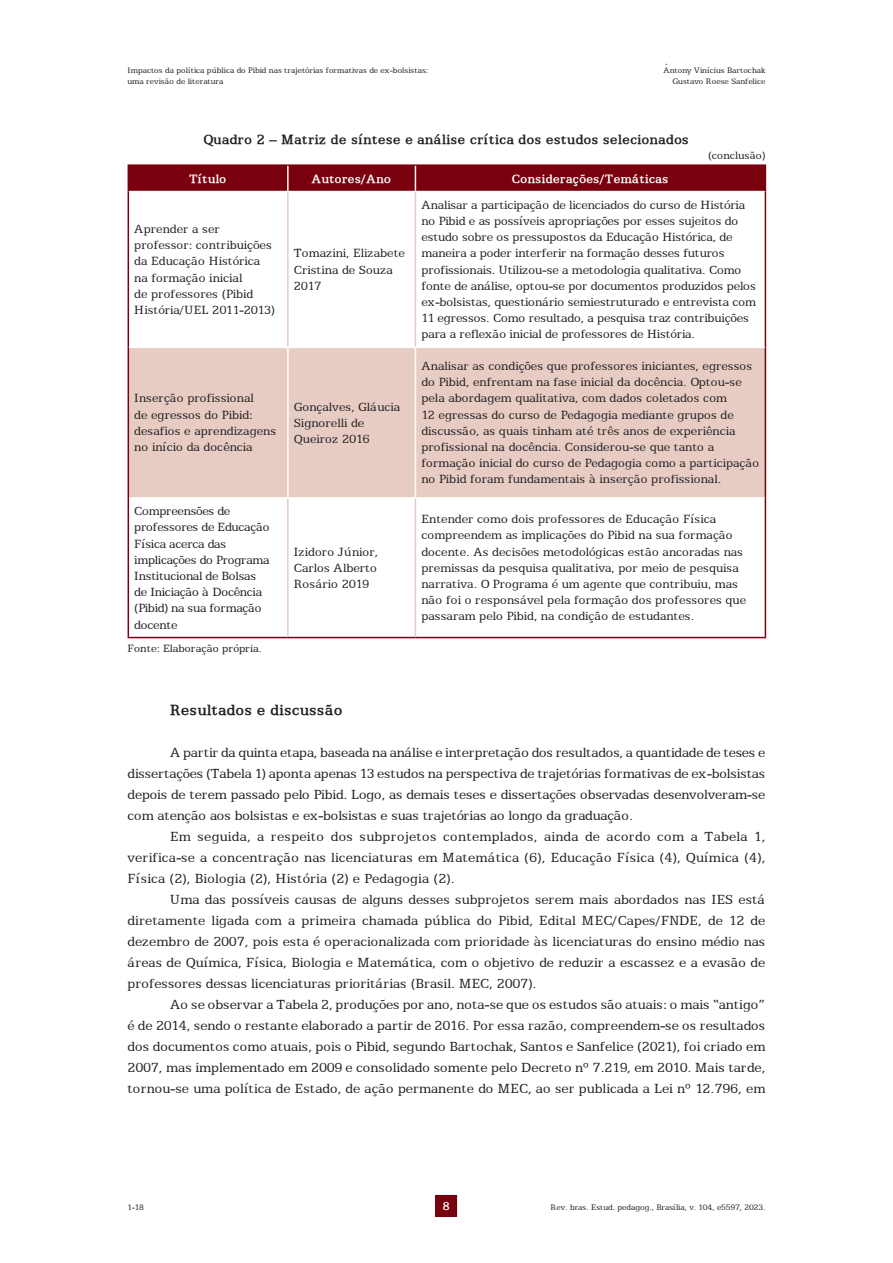
<style>
.page{position:relative;width:893px;height:1263px;background:#fff}
.page>*{position:absolute;margin:0;border:0;box-sizing:border-box;transform-origin:0 0}
._01_-_Subtítulo_1{font:700 16.5px "Eggo";color:#231f20}
._01_-_Corpo_do_texto{font:15px/21px "Eggo Normal";color:#231f20;text-align:justify}
._01_-_Titulo_Tabelas__quadros__graficos_e{font:700 15px "Eggo";color:#231f20}
.t1{font:13.5px/16.2px "Eggo Normal";color:#231f20}
.t2{font:13.5px/16.2px "Eggo Normal";letter-spacing:-.02em;color:#231f20}
.t3{font:700 13.5px "Eggo";color:#fff}
.t4{font:700 12.75px "Eggo";color:#fff}
._01_-_Fonte_da_tabela{font:12px "Eggo Normal";color:#231f20}
.t5{font:9px/10.5px "Eggo Normal";color:#231f20}
</style>
<div class="page">
<div style="left:436px;top:1195px;width:21px;height:21px;background:#79000d"></div>
<svg style="left:129px;top:192px;width:636px;height:445px"></svg>
<div style="left:129px;top:348px;width:636px;height:149px;background:#e7ccc4"></div>
<hr style="left:128px;top:164px;width:160px;height:2px;background:#79000d">
<hr style="left:288px;top:164px;width:127px;height:2px;background:#79000d">
<hr style="left:415px;top:164px;width:351px;height:2px;background:#79000d">
<hr style="left:128px;top:192px;width:1px;height:155px;background:#79000d">
<hr style="left:765px;top:192px;width:1px;height:155px;background:#79000d">
<hr style="left:128px;top:347px;width:1px;height:151px;background:#79000d">
<hr style="left:765px;top:347px;width:1px;height:151px;background:#79000d">
<hr style="left:128px;top:498px;width:1px;height:139px;background:#79000d">
<hr style="left:765px;top:498px;width:1px;height:139px;background:#79000d">
<hr style="left:128px;top:637px;width:160px;height:1px;background:#79000d">
<hr style="left:288px;top:637px;width:127px;height:1px;background:#79000d">
<hr style="left:415px;top:637px;width:351px;height:1px;background:#79000d">
<div style="left:128px;top:165px;width:638px;height:27px;background:#79000d"></div>
<hr style="left:129px;top:191px;width:159px;height:1px;background:#fff">
<hr style="left:288px;top:191px;width:127px;height:1px;background:#fff">
<hr style="left:415px;top:191px;width:350px;height:1px;background:#fff">
<hr style="left:129px;top:347px;width:159px;height:1px;background:#fff">
<hr style="left:288px;top:347px;width:127px;height:1px;background:#fff">
<hr style="left:287px;top:348px;width:2px;height:149px;background:#fff">
<hr style="left:415px;top:347px;width:350px;height:1px;background:#fff">
<hr style="left:415px;top:348px;width:1px;height:149px;background:#fff">
<hr style="left:129px;top:497px;width:159px;height:2px;background:#fff">
<hr style="left:288px;top:497px;width:127px;height:2px;background:#fff">
<hr style="left:415px;top:497px;width:350px;height:2px;background:#fff">
<hr style="left:287px;top:192px;width:2px;height:155px;background:#e7ccc4">
<hr style="left:415px;top:192px;width:1px;height:155px;background:#e7ccc4">
<hr style="left:287px;top:499px;width:2px;height:138px;background:#e7ccc4">
<hr style="left:415px;top:499px;width:1px;height:138px;background:#e7ccc4">
<p class="t5" style="left:128px;top:64px;width:302px">Impactos da política pública do Pibid nas trajetórias formativas de ex-bolsistas: uma revisão de literatura</p>
<p class="t5" style="left:663px;top:64px;width:104px;text-align:right">Ântony Vinícius Bartochak<br>Gustavo Roese Sanfelice</p>
<p class="_01_-_Titulo_Tabelas__quadros__graficos_e" style="left:204px;top:128px;width:487px">Quadro 2 – Matriz de síntese e análise crítica dos estudos selecionados</p>
<p class="_01_-_Fonte_da_tabela" style="left:708px;top:146px;width:59px">(conclusão)</p>
<p class="t3" style="left:189px;top:168px;width:39px">Título</p>
<p class="t3" style="left:312px;top:168px;width:81px">Autores/Ano</p>
<p class="t3" style="left:512px;top:168px;width:158px">Considerações/Temáticas</p>
<p class="t1" style="left:134px;top:219px;width:142px">Aprender a ser professor: contribuições da Educação Histórica na formação inicial<br>de professores (Pibid<br>História/UEL 2011-2013)</p>
<p class="t1" style="left:421px;top:195px;width:336px">Analisar a participação de licenciados do curso de História no Pibid e as possíveis apropriações por esses sujeitos do estudo sobre os pressupostos da Educação Histórica, de maneira a poder interferir na formação desses futuros profissionais. Utilizou-se a metodologia qualitativa. Como fonte de análise, optou-se por documentos produzidos pelos ex-bolsistas, questionário semiestruturado e entrevista com 11 egressos. Como resultado, a pesquisa traz contribuições para a reflexão inicial de professores de História.</p>
<p class="t1" style="left:294px;top:244px;width:113px">Tomazini, Elizabete<br>Cristina de Souza<br>2017</p>
<p class="t1" style="left:134px;top:389px;width:143px">Inserção profissional<br>de egressos do Pibid: desafios e aprendizagens no início da docência</p>
<p class="t1" style="left:294px;top:397px;width:108px">Gonçalves, Gláucia<br>Signorelli de<br>Queiroz 2016</p>
<p class="t2" style="left:134px;top:501px;width:137px">Compreensões de professores de Educação<br>Física acerca das implicações do Programa<br>Institucional de Bolsas de Iniciação à Docência (Pibid) na sua formação docente</p>
<p class="_01_-_Fonte_da_tabela" style="left:128px;top:639px;width:136px">Fonte: Elaboração própria.</p>
<p class="t1" style="left:294px;top:542px;width:86px;text-align:justify">Izidoro Júnior, Carlos Alberto Rosário 2019</p>
<p class="t1" style="left:421px;top:356px;width:339px">Analisar as condições que professores iniciantes, egressos do Pibid, enfrentam na fase inicial da docência. Optou-se pela abordagem qualitativa, com dados coletados com<br>12 egressas do curso de Pedagogia mediante grupos de discussão, as quais tinham até três anos de experiência profissional na docência. Considerou-se que tanto a formação inicial do curso de Pedagogia como a participação no Pibid foram fundamentais à inserção profissional.</p>
<p class="t1" style="left:421px;top:510px;width:326px">Entender como dois professores de Educação Física compreendem as implicações do Pibid na sua formação docente. As decisões metodológicas estão ancoradas nas premissas da pesquisa qualitativa, por meio de pesquisa narrativa. O Programa é um agente que contribuiu, mas não foi o responsável pela formação dos professores que passaram pelo Pibid, na condição de estudantes.</p>
<p class="_01_-_Subtítulo_1" style="left:170px;top:697px;width:174px">Resultados e discussão</p>
<p class="_01_-_Corpo_do_texto" style="left:128px;top:741px;width:639px;text-indent:43px">A partir da quinta etapa, baseada na análise e interpretação dos resultados, a quantidade de teses e dissertações (Tabela 1) aponta apenas 13 estudos na perspectiva de trajetórias formativas de ex-bolsistas depois de terem passado pelo Pibid. Logo, as demais teses e dissertações observadas desenvolveram-se com atenção aos bolsistas e ex-bolsistas e suas trajetórias ao longo da graduação.</p>
<p class="_01_-_Corpo_do_texto" style="left:128px;top:825px;width:639px;text-indent:43px">Em seguida, a respeito dos subprojetos contemplados, ainda de acordo com a Tabela 1, verifica-se a concentração nas licenciaturas em Matemática (6), Educação Física (4), Química (4), Física (2), Biologia (2), História (2) e Pedagogia (2).</p>
<p class="_01_-_Corpo_do_texto" style="left:128px;top:888px;width:639px;text-indent:43px">Uma das possíveis causas de alguns desses subprojetos serem mais abordados nas IES está diretamente ligada com a primeira chamada pública do Pibid, Edital MEC/Capes/FNDE, de 12 de dezembro de 2007, pois esta é operacionalizada com prioridade às licenciaturas do ensino médio nas áreas de Química, Física, Biologia e Matemática, com o objetivo de reduzir a escassez e a evasão de professores dessas licenciaturas prioritárias (Brasil. MEC, 2007).</p>
<p class="_01_-_Corpo_do_texto" style="left:128px;top:993px;width:639px;text-indent:43px">Ao se observar a Tabela 2, produções por ano, nota-se que os estudos são atuais: o mais “antigo” é de 2014, sendo o restante elaborado a partir de 2016. Por essa razão, compreendem-se os resultados dos documentos como atuais, pois o Pibid, segundo Bartochak, Santos e Sanfelice (2021), foi criado em 2007, mas implementado em 2009 e consolidado somente pelo Decreto nº 7.219, em 2010. Mais tarde, tornou-se uma política de Estado, de ação permanente do MEC, ao ser publicada a Lei nº 12.796, em</p>
<p class="t4" style="left:443px;top:1196px;width:9px">8</p>
<p class="t5" style="left:128px;top:1201px;width:18px">1-18</p>
<p class="t5" style="left:551px;top:1201px;width:216px">Rev. bras. Estud. pedagog., Brasília, v. 104, e5597, 2023.</p>
</div>
